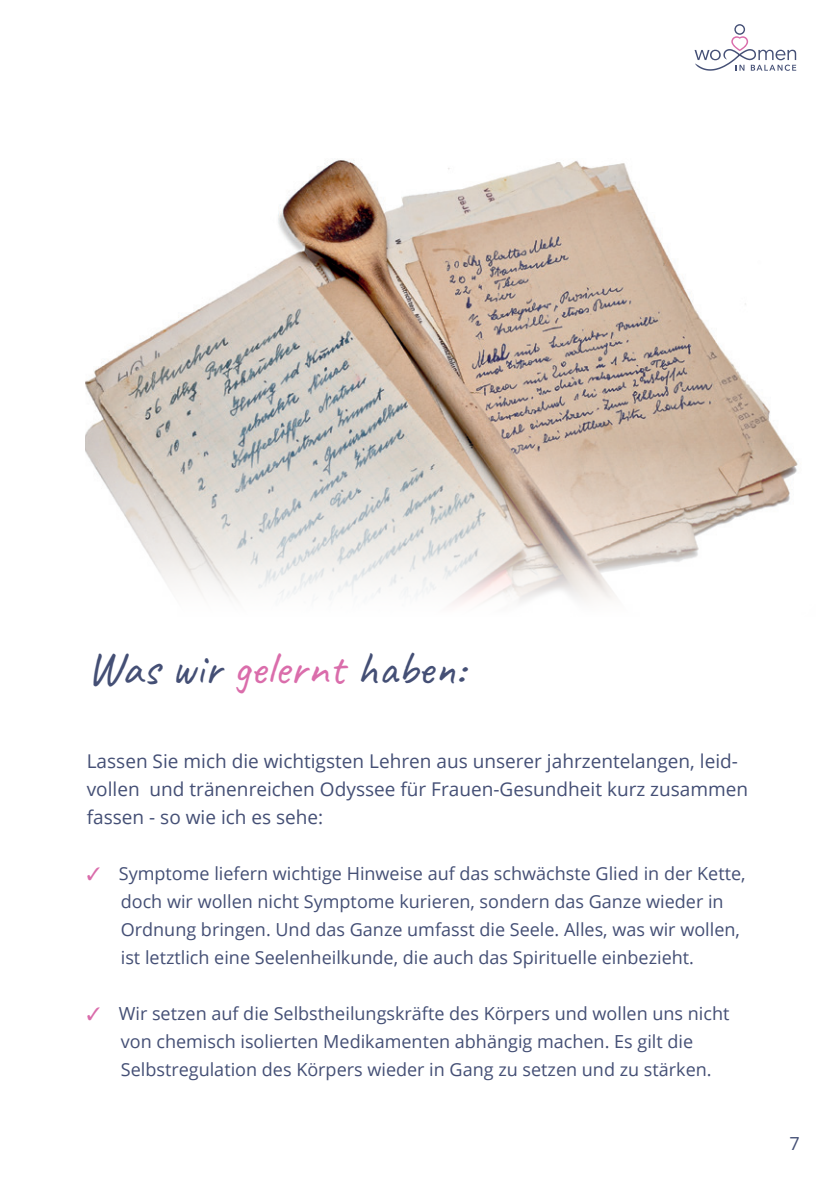
<style>
.page{position:relative;width:840px;height:1191px;background:#fff}
.page>*{position:absolute;margin:0;border:0;box-sizing:border-box;transform-origin:0 0}
.t1{font:48px "Caveat";color:#444f75}
.t2{font:19px/28px "Open Sans";color:#444f75}
.t3{font:18px/28px "Open Sans";color:#444f75}
.s1{color:#da6dab}
</style>
<div class="page">
<svg style="left:694px;top:24px;width:101px;height:47px"></svg>
<img style="left:85px;top:160px;width:713px;height:444px">
<h1 class="t1" style="left:87px;top:637px;width:379px">Was wir <span class="s1">gelernt</span> haben:</h1>
<p class="t2" style="left:87px;top:746px;width:662px">Lassen Sie mich die wichtigsten Lehren aus unserer jahrzentelangen, leid&shy;vollen und tränenreichen Odyssee für Frauen-Gesundheit kurz zusammen fassen - so wie ich es sehe:</p>
<p class="t3" style="left:121px;top:859px;width:626px;text-indent:-34px"><span class="s1">✓</span> Symptome liefern wichtige Hinweise auf das schwächste Glied in der Kette, doch wir wollen nicht Symptome kurieren, sondern das Ganze wieder in Ordnung bringen. Und das Ganze umfasst die Seele. Alles, was wir wollen, ist letztlich eine Seelenheilkunde, die auch das Spirituelle einbezieht.</p>
<p class="t3" style="left:121px;top:999px;width:610px;text-indent:-34px"><span class="s1">✓</span> Wir setzen auf die Selbstheilungskräfte des Körpers und wollen uns nicht von chemisch isolierten Medikamenten abhängig machen. Es gilt die<br>Selbstregulation des Körpers wieder in Gang zu setzen und zu stärken.</p>
<p class="t3" style="left:789px;top:1129px;width:12px">7</p>
</div>
